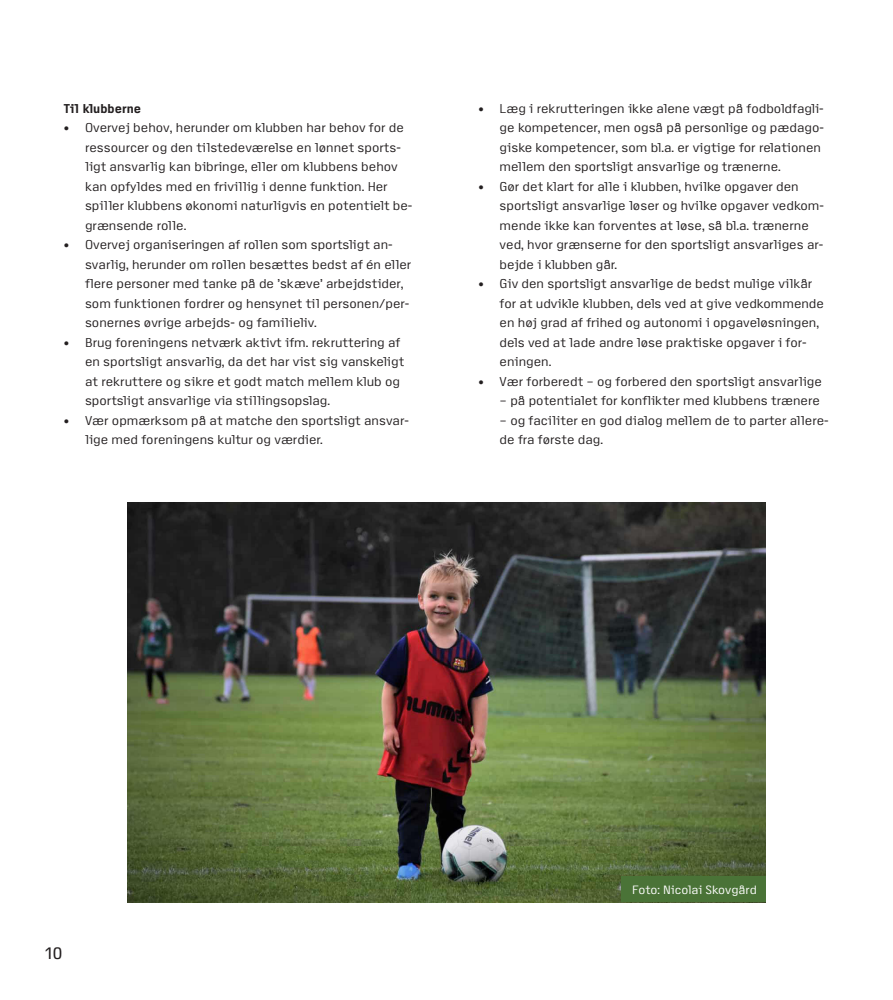
<style>
.page{position:relative;width:893px;height:1000px;background:#fff}
.page>*{position:absolute;margin:0;border:0;box-sizing:border-box;transform-origin:0 0}
.t1{font:16.5px "Access";color:#231f20}
.t2{font:12.75px/19.5px "Access";color:#231f20}
.Brødtekst{font:700 12.75px "Access";color:#231f20}
.t3{font:12px "Access";color:#fff}
</style>
<div class="page">
<img style="left:128px;top:502px;width:637px;height:399px">
<div style="left:621px;top:876px;width:144px;height:25px;background:#4a7337"></div>
<p class="Brødtekst" style="left:64px;top:101px;width:79px">Til klubberne</p>
<p class="t2" style="left:85px;top:118px;width:329px;text-indent:-21px">• Overvej behov, herunder om klubben har behov for de ressourcer og den tilstedeværelse en lønnet sports&shy;ligt ansvarlig kan bibringe, eller om klubbens behov kan opfyldes med en frivillig i denne funktion. Her spiller klubbens økonomi naturligvis en potentielt be&shy;grænsende rolle.</p>
<p class="t2" style="left:85px;top:235px;width:328px;text-indent:-21px">• Overvej organiseringen af rollen som sportsligt an&shy;svarlig, herunder om rollen besættes bedst af én eller flere personer med tanke på de ’skæve’ arbejdstider, som funktionen fordrer og hensynet til personen/per&shy;sonernes øvrige arbejds- og familieliv.</p>
<p class="t2" style="left:85px;top:332px;width:321px;text-indent:-21px">• Brug foreningens netværk aktivt ifm. rekruttering af en sportsligt ansvarlig, da det har vist sig vanskeligt at rekruttere og sikre et godt match mellem klub og sportsligt ansvarlige via stillingsopslag.</p>
<p class="t2" style="left:85px;top:410px;width:325px;text-indent:-21px">• Vær opmærksom på at matche den sportsligt ansvar&shy;lige med foreningens kultur og værdier.</p>
<p class="t2" style="left:500px;top:98px;width:326px;text-indent:-21px">• Læg i rekrutteringen ikke alene vægt på fodboldfagli&shy;ge kompetencer, men også på personlige og pædago&shy;giske kompetencer, som bl.a. er vigtige for relationen mellem den sportsligt ansvarlige og trænerne.</p>
<p class="t2" style="left:500px;top:176px;width:326px;text-indent:-21px">• Gør det klart for alle i klubben, hvilke opgaver den sportsligt ansvarlige løser og hvilke opgaver vedkom&shy;mende ikke kan forventes at løse, så bl.a. trænerne ved, hvor grænserne for den sportsligt ansvarliges ar&shy;bejde i klubben går.</p>
<p class="t2" style="left:500px;top:274px;width:326px;text-indent:-21px">• Giv den sportsligt ansvarlige de bedst mulige vilkår for at udvikle klubben, dels ved at give vedkommende en høj grad af frihed og autonomi i opgaveløsningen, dels ved at lade andre løse praktiske opgaver i for&shy;eningen.</p>
<p class="t2" style="left:478px;top:371px;width:345px">• Vær forberedt – og forbered den sportsligt ansvarlige</p>
<p class="t2" style="left:500px;top:391px;width:322px">– på potentialet for konflikter med klubbens trænere</p>
<p class="t2" style="left:500px;top:410px;width:331px">– og faciliter en god dialog mellem de to parter allere&shy;de fra første dag.</p>
<p class="t1" style="left:43px;top:944px;width:21px">10</p>
<p class="t3" style="left:632px;top:882px;width:126px">Foto: Nicolai Skovgård</p>
</div>
